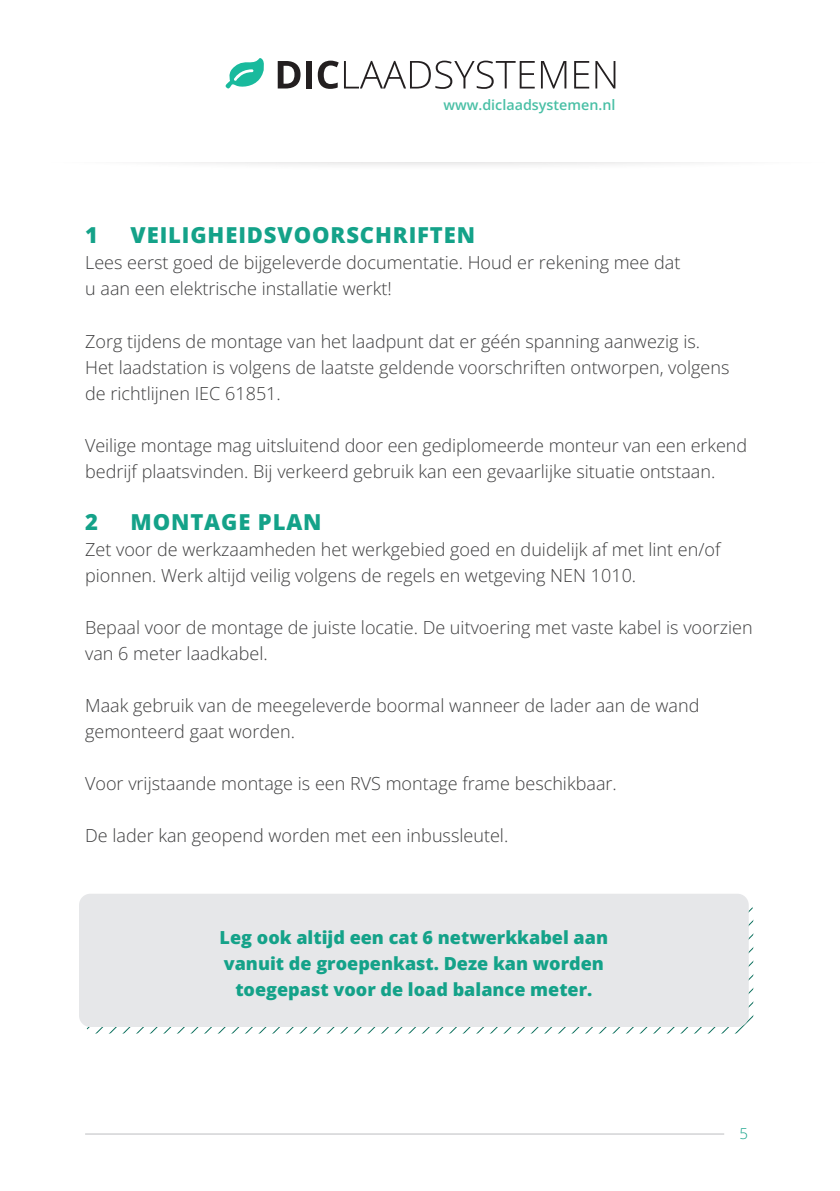
<style>
.page{position:relative;width:840px;height:1191px;background:#fff}
.page>*{position:absolute;margin:0;border:0;box-sizing:border-box;transform-origin:0 0}
._1__Kop_voor_inhouds{font:800 22px "Open Sans";letter-spacing:.04em;color:#14a289}
.t1{font:300 18px/26px "Open Sans";color:#3e3e3f}
._1_1_Subkop_voor_inh{font:800 18px/26px "Open Sans";color:#14a289;text-align:center}
.t2{font:300 15px "Open Sans";color:#14a289}
.t3{font:600 14.4px "Open Sans";color:#49bfa5}
</style>
<div class="page">
<div style="left:6px;top:122px;width:833px;height:50px;background:#231f20;opacity:.35"></div>
<div style="left:0;top:0;width:839px;height:161px;background:#fff"></div>
<svg style="left:225px;top:58px;width:39px;height:31px"></svg>
<svg style="left:277px;top:61px;width:23px;height:27px"></svg>
<div style="left:306px;top:61px;width:6px;height:27px;background:#231f20"></div>
<svg style="left:317px;top:61px;width:21px;height:28px"></svg>
<svg style="left:344px;top:61px;width:190px;height:28px"></svg>
<svg style="left:540px;top:61px;width:26px;height:27px"></svg>
<svg style="left:574px;top:61px;width:15px;height:27px"></svg>
<svg style="left:595px;top:61px;width:20px;height:27px"></svg>
<hr style="left:85px;top:1133px;width:638px;height:1px;background:#bcbdc0">
<svg style="left:86px;top:1027px;width:575px;height:6px"></svg>
<div style="left:79px;top:893px;width:669px;height:134px;background:#e6e7e9;border-radius:11px"></div>
<p class="t3" style="left:443px;top:95px;width:173px">www.diclaadsystemen.nl</p>
<p class="_1__Kop_voor_inhouds" style="left:85px;top:220px;width:14px">1</p>
<p class="_1__Kop_voor_inhouds" style="left:130px;top:220px;width:346px">VEILIGHEIDSVOORSCHRIFTEN</p>
<p class="t1" style="left:85px;top:249px;width:596px">Lees eerst goed de bijgeleverde documentatie. Houd er rekening mee dat u aan een elektrische installatie werkt!</p>
<p class="t1" style="left:85px;top:327px;width:645px">Zorg tijdens de montage van het laadpunt dat er géén spanning aanwezig is.<br>Het laadstation is volgens de laatste geldende voorschriften ontworpen, volgens de richtlijnen IEC 61851.</p>
<p class="t1" style="left:85px;top:431px;width:663px">Veilige montage mag uitsluitend door een gediplomeerde monteur van een erkend bedrijf plaatsvinden. Bij verkeerd gebruik kan een gevaarlijke situatie ontstaan.</p>
<p class="_1__Kop_voor_inhouds" style="left:85px;top:506px;width:14px">2</p>
<p class="_1__Kop_voor_inhouds" style="left:130px;top:506px;width:192px">MONTAGE PLAN</p>
<p class="t1" style="left:85px;top:535px;width:636px">Zet voor de werkzaamheden het werkgebied goed en duidelijk af met lint en/of pionnen. Werk altijd veilig volgens de regels en wetgeving NEN 1010.</p>
<p class="t1" style="left:85px;top:613px;width:668px">Bepaal voor de montage de juiste locatie. De uitvoering met vaste kabel is voorzien van 6 meter laadkabel.</p>
<p class="t1" style="left:85px;top:691px;width:615px">Maak gebruik van de meegeleverde boormal wanneer de lader aan de wand gemonteerd gaat worden.</p>
<p class="t1" style="left:85px;top:769px;width:533px">Voor vrijstaande montage is een RVS montage frame beschikbaar.</p>
<p class="t1" style="left:85px;top:821px;width:424px">De lader kan geopend worden met een inbussleutel.</p>
<p class="_1_1_Subkop_voor_inh" style="left:219px;top:924px;width:390px">Leg ook altijd een cat 6 netwerkkabel aan vanuit de groepenkast. Deze kan worden toegepast voor de load balance meter.</p>
<p class="t2" style="left:739px;top:1123px;width:10px">5</p>
</div>
